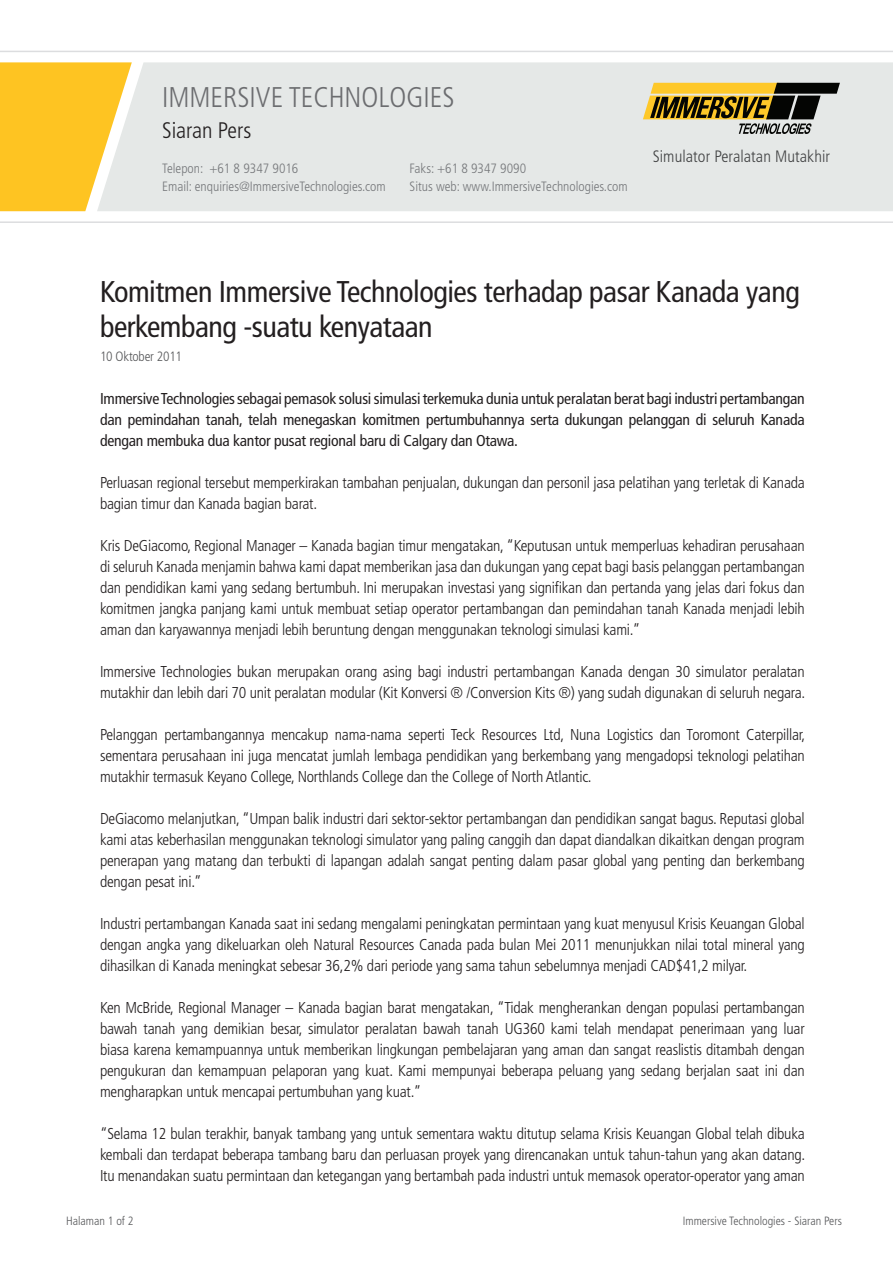
<style>
.page{position:relative;width:893px;height:1263px;background:#fff}
.page>*{position:absolute;margin:0;border:0;box-sizing:border-box;transform-origin:0 0}
.t1{font:condensed 30px/34.5px "Frutiger";letter-spacing:-.015em;color:#231f20}
.t2{font:300 condensed 28.5px "Frutiger";color:#6c6d70}
.t3{font:300 condensed 22.5px "Frutiger";color:#231f20}
.t4{font:300 condensed 16.5px "Frutiger";letter-spacing:.005em;color:#414243}
.t5{font:300 condensed 15.75px/21px "Frutiger";letter-spacing:-.015em;color:#231f20;text-align:justify}
.t6{font:condensed 15.75px/21px "Frutiger";letter-spacing:-.015em;color:#231f20;text-align:justify}
.t7{font:300 condensed 13.5px/18px "Frutiger";color:#76787b}
.t8{font:300 condensed 13.5px "Frutiger";letter-spacing:-.015em;color:#57585a}
.t9{font:300 condensed 12px "Frutiger";color:#57585a}
</style>
<div class="page">
<div style="left:0;top:62px;width:97px;height:149px;background:#fec422"></div>
<div style="left:97px;top:62px;width:796px;height:149px;background:#e5e8e7"></div>
<hr style="left:0;top:51px;width:893px;height:1px;background:#dcdddf">
<hr style="left:0;top:221px;width:893px;height:2px;background:#dcdddf">
<svg style="left:643px;top:83px;width:197px;height:51px;background:#9b8d60"></svg>
<h2 class="t2" style="left:162px;top:81px;width:294px">IMMERSIVE TECHNOLOGIES</h2>
<h3 class="t3" style="left:162px;top:118px;width:91px">Siaran Pers</h3>
<p class="t7" style="left:162px;top:160px;width:138px">Telepon: +61 8 9347 9016</p>
<p class="t7" style="left:410px;top:160px;width:118px">Faks: +61 8 9347 9090</p>
<p class="t7" style="left:162px;top:178px;width:225px">Email: enquiries@ImmersiveTechnologies.com</p>
<p class="t7" style="left:410px;top:178px;width:219px">Situs web: www.ImmersiveTechnologies.com</p>
<h3 class="t3" style="left:162px;top:118px;width:121px">Media R lease</h3>
<p class="t7" style="left:162px;top:160px;width:131px">Phone: +61 8 9347 9016</p>
<p class="t7" style="left:410px;top:160px;width:194px;text-indent:11px">x: +61 8 9347 9090<br>Web: www.ImmersiveTechnologies.com</p>
<p class="t4" style="left:653px;top:147px;width:179px">Simulator Peralatan Mutakhir</p>
<h1 class="t1" style="left:100px;top:275px;width:701px">Komitmen Immersive Technologies terhadap pasar Kanada yang berkembang -suatu kenyataan</h1>
<p class="t8" style="left:100px;top:349px;width:84px">10 Oktober 2011</p>
<p class="t6" style="left:100px;top:388px;width:706px">Immersive Technologies sebagai pemasok solusi simulasi terkemuka dunia untuk peralatan berat bagi industri pertambangan dan pemindahan tanah, telah menegaskan komitmen pertumbuhannya serta dukungan pelanggan di seluruh Kanada dengan membuka dua kantor pusat regional baru di Calgary dan Otawa.</p>
<p class="t5" style="left:100px;top:472px;width:706px">Perluasan regional tersebut memperkirakan tambahan penjualan, dukungan dan personil jasa pelatihan yang terletak di Kanada bagian timur dan Kanada bagian barat.</p>
<p class="t5" style="left:100px;top:535px;width:706px">Kris DeGiacomo, Regional Manager – Kanada bagian timur mengatakan, “Keputusan untuk memperluas kehadiran perusahaan di seluruh Kanada menjamin bahwa kami dapat memberikan jasa dan dukungan yang cepat bagi basis pelanggan pertambangan dan pendidikan kami yang sedang bertumbuh. Ini merupakan investasi yang signifikan dan pertanda yang jelas dari fokus dan komitmen jangka panjang kami untuk membuat setiap operator pertambangan dan pemindahan tanah Kanada menjadi lebih aman dan karyawannya menjadi lebih beruntung dengan menggunakan teknologi simulasi kami.”</p>
<p class="t5" style="left:100px;top:661px;width:707px">Immersive Technologies bukan merupakan orang asing bagi industri pertambangan Kanada dengan 30 simulator peralatan mutakhir dan lebih dari 70 unit peralatan modular (Kit Konversi ® /Conversion Kits ®) yang sudah digunakan di seluruh negara.</p>
<p class="t5" style="left:100px;top:724px;width:707px">Pelanggan pertambangannya mencakup nama-nama seperti Teck Resources Ltd, Nuna Logistics dan Toromont Caterpillar, sementara perusahaan ini juga mencatat jumlah lembaga pendidikan yang berkembang yang mengadopsi teknologi pelatihan mutakhir termasuk Keyano College, Northlands College dan the College of North Atlantic.</p>
<p class="t5" style="left:100px;top:808px;width:706px">DeGiacomo melanjutkan, “Umpan balik industri dari sektor-sektor pertambangan dan pendidikan sangat bagus. Reputasi global kami atas keberhasilan menggunakan teknologi simulator yang paling canggih dan dapat diandalkan dikaitkan dengan program penerapan yang matang dan terbukti di lapangan adalah sangat penting dalam pasar global yang penting dan berkembang dengan pesat ini.”</p>
<p class="t5" style="left:100px;top:913px;width:706px">Industri pertambangan Kanada saat ini sedang mengalami peningkatan permintaan yang kuat menyusul Krisis Keuangan Global dengan angka yang dikeluarkan oleh Natural Resources Canada pada bulan Mei 2011 menunjukkan nilai total mineral yang dihasilkan di Kanada meningkat sebesar 36,2% dari periode yang sama tahun sebelumnya menjadi CAD$41,2 milyar.</p>
<p class="t5" style="left:100px;top:997px;width:706px">Ken McBride, Regional Manager – Kanada bagian barat mengatakan, “Tidak mengherankan dengan populasi pertambangan bawah tanah yang demikian besar, simulator peralatan bawah tanah UG360 kami telah mendapat penerimaan yang luar biasa karena kemampuannya untuk memberikan lingkungan pembelajaran yang aman dan sangat reaslistis ditambah dengan pengukuran dan kemampuan pelaporan yang kuat. Kami mempunyai beberapa peluang yang sedang berjalan saat ini dan mengharapkan untuk mencapai pertumbuhan yang kuat.”</p>
<p class="t5" style="left:100px;top:1123px;width:707px">“Selama 12 bulan terakhir, banyak tambang yang untuk sementara waktu ditutup selama Krisis Keuangan Global telah dibuka kembali dan terdapat beberapa tambang baru dan perluasan proyek yang direncanakan untuk tahun-tahun yang akan datang.<br>Itu menandakan suatu permintaan dan ketegangan yang bertambah pada industri untuk memasok operator-operator yang aman</p>
<p class="t9" style="left:66px;top:1214px;width:69px">Halaman 1 of 2</p>
<p class="t9" style="left:683px;top:1214px;width:161px">Immersive Technologies - Siaran Pers</p>
</div>
